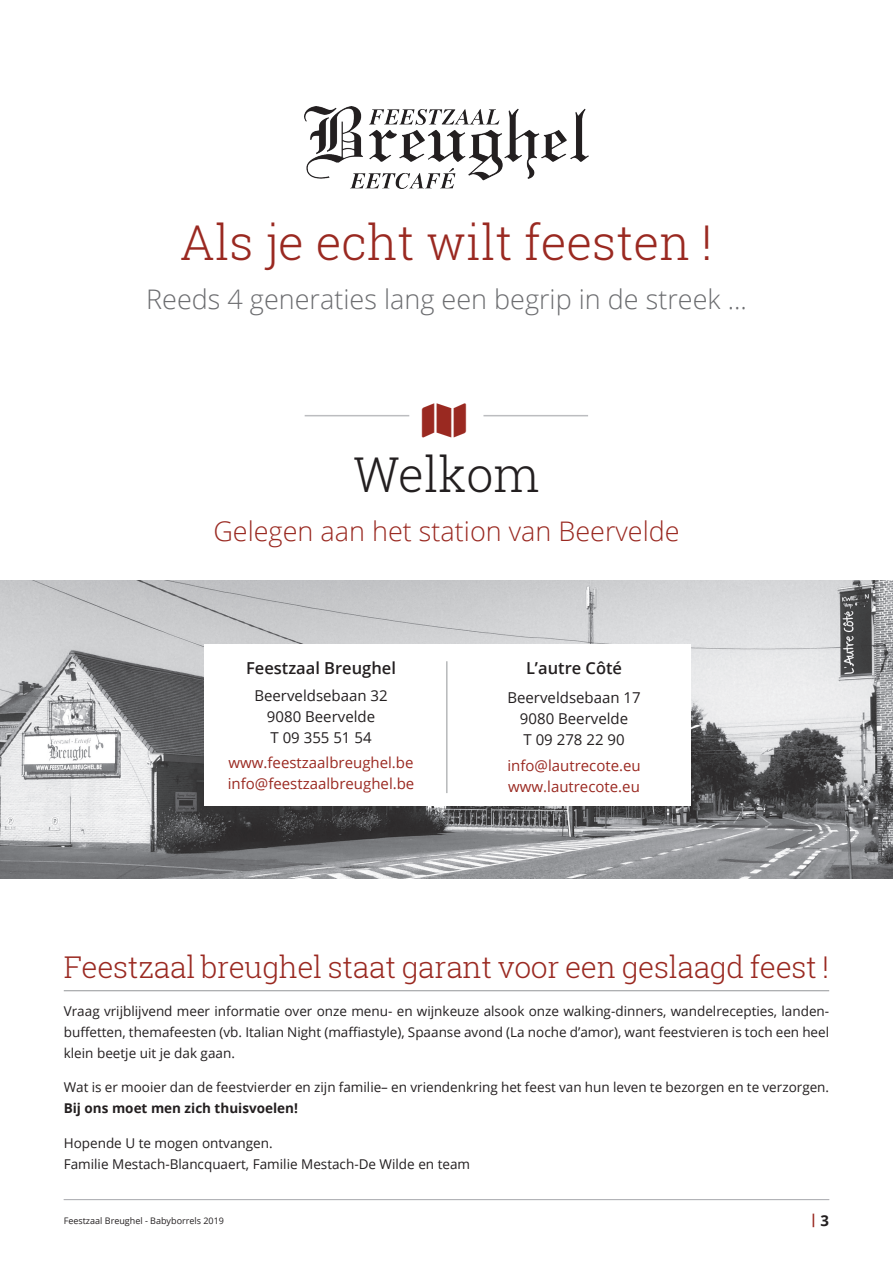
<style>
.page{position:relative;width:893px;height:1263px;background:#fff}
.page>*{position:absolute;margin:0;border:0;box-sizing:border-box;transform-origin:0 0}
.Intro{font:300 48px "Roboto Slab";color:#9a2921}
.Intro-2{font:300 48px "Roboto Slab";color:#231f20}
.Kop_rood{font:300 30px "Roboto Slab";letter-spacing:-.01em;color:#9a2921}
.t1{font:300 27px "Open Sans";color:#6c6d70}
.subtitel_rood_18pt{font:300 27px "Open Sans";color:#9a2921}
.t2{font:600 16.5px "Open Sans";color:#231f20}
.t3{font:15px "Open Sans";color:#9a2921}
.t4{font:15px "Open Sans";color:#231f20}
.t5{font:13.5px/21px "Open Sans";color:#231f20;text-align:justify}
.t6{font:700 13.5px "Open Sans";color:#9a2921}
.t7{font:9px "Open Sans";color:#231f20}
.s1{font-weight:700}
.s2{font-size:13.5px;color:#fff}
.s3{font-size:15px;color:#fff}
.s4{font-size:15px;color:#231f20}
</style>
<div class="page">
<img style="left:0;top:580px;width:893px;height:298px">
<div style="left:204px;top:644px;width:487px;height:162px;background:#fff"></div>
<hr style="left:446px;top:661px;width:1px;height:132px;background:#939598">
<hr style="left:305px;top:415px;width:104px;height:1px;background:#bcbdc0">
<hr style="left:483px;top:415px;width:105px;height:1px;background:#bcbdc0">
<hr style="left:64px;top:990px;width:765px;height:1px;background:#939598">
<hr style="left:64px;top:1199px;width:765px;height:1px;background:#b2b3b7">
<img style="left:305px;top:106px;width:283px;height:83px">
<p class="Intro" style="left:180px;top:209px;width:534px">Als je echt wilt feesten !</p>
<p class="t1" style="left:146px;top:280px;width:602px">Reeds 4 generaties lang een begrip in de streek ...</p>
<p class="Intro-2" style="left:354px;top:442px;width:187px">Welkom</p>
<p class="subtitel_rood_18pt" style="left:213px;top:513px;width:468px">Gelegen aan het station van Beervelde</p>
<p class="t2" style="left:246px;top:656px;width:151px">Feestzaal Breughel</p>
<p class="t4" style="left:254px;top:685px;width:135px">Beerveldsebaan 32</p>
<p class="t4" style="left:267px;top:706px;width:110px">9080 Beervelde</p>
<p class="t4" style="left:270px;top:727px;width:103px">T 09 355 51 54</p>
<p class="t3" style="left:229px;top:752px;width:187px">www.feestzaalbreughel.be</p>
<p class="t3" style="left:228px;top:773px;width:188px">info@feestzaalbreughel.be</p>
<p class="t2" style="left:526px;top:656px;width:98px">L’autre Côté</p>
<p class="t4" style="left:507px;top:688px;width:135px">Beerveldsebaan 17</p>
<p class="t4" style="left:520px;top:709px;width:110px">9080 Beervelde</p>
<p class="t4" style="left:523px;top:730px;width:103px">T 09 278 22 90</p>
<p class="t3" style="left:507px;top:755px;width:135px">info@lautrecote.eu</p>
<p class="t3" style="left:508px;top:776px;width:133px">www.lautrecote.eu</p>
<p class="Kop_rood" style="left:64px;top:946px;width:767px">Feestzaal breughel staat garant voor een geslaagd feest !</p>
<p class="t5" style="left:64px;top:1000px;width:767px">Vraag vrijblijvend meer informatie over onze menu- en wijnkeuze alsook onze walking-dinners, wandelrecepties, landen&shy;buffetten, themafeesten (vb. Italian Night (maffiastyle), Spaanse avond (La noche d’amor), want feestvieren is toch een heel klein beetje uit je dak gaan.</p>
<p class="t5" style="left:64px;top:1076px;width:767px">Wat is er mooier dan de feestvierder en zijn familie– en vriendenkring het feest van hun leven te bezorgen en te verzorgen.<br><span class="s1">Bij ons moet men zich thuisvoelen!</span></p>
<p class="t5" style="left:64px;top:1132px;width:210px">Hopende U te mogen ontvangen.</p>
<p class="t5" style="left:64px;top:1153px;width:408px">Familie Mestach-Blancquaert, Familie Mestach-De Wilde en team</p>
<p class="t7" style="left:64px;top:1215px;width:184px">Feestzaal Breughel - Babyborrels 2019 <span class="s2">|</span> <span class="s3">3</span></p>
<p class="t6" style="left:810px;top:1210px;width:21px">| <span class="s4">3</span></p>
</div>
